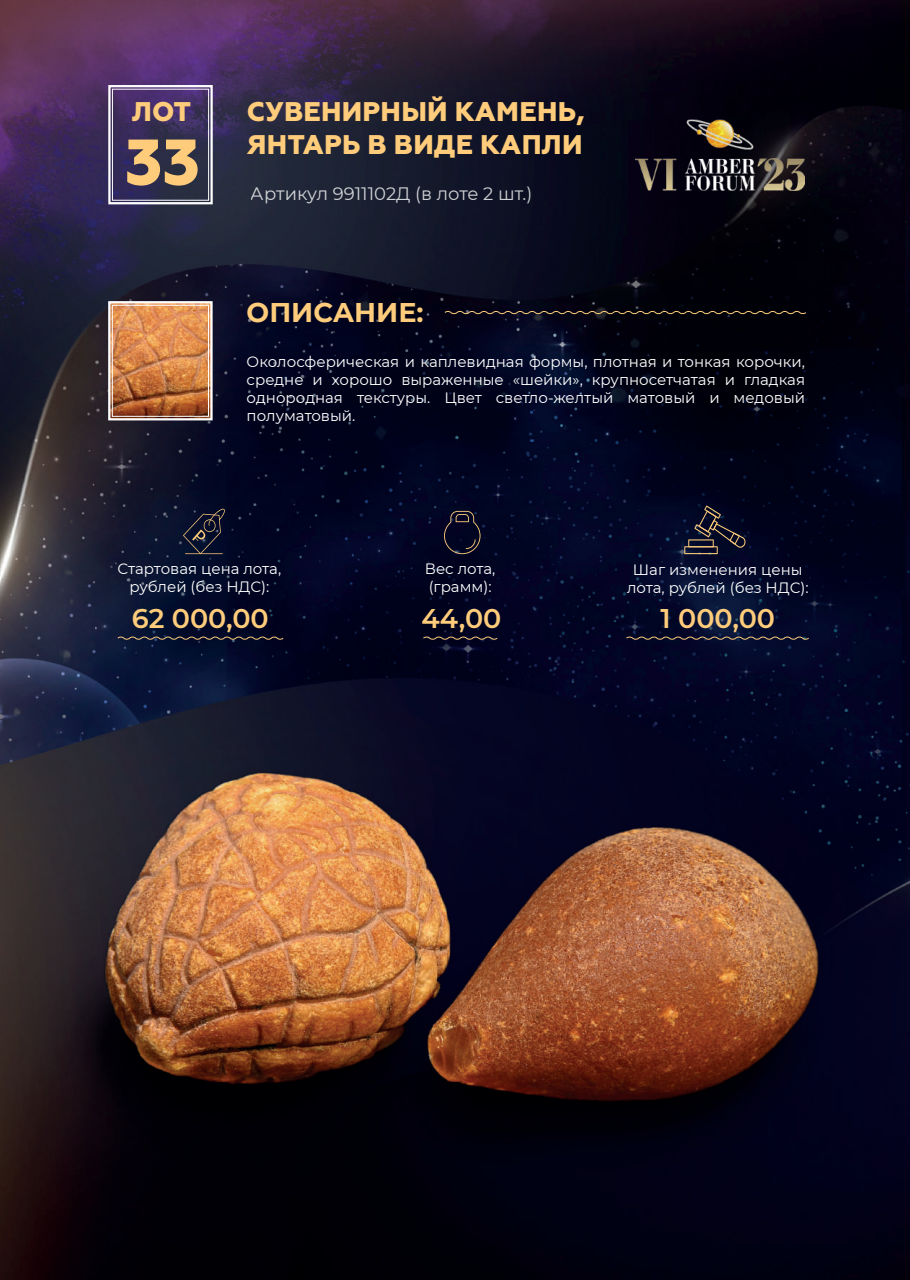
<style>
.page{position:relative;width:910px;height:1280px;background:#fff}
.page>*{position:absolute;margin:0;border:0;box-sizing:border-box;transform-origin:0 0}
.t1{font:800 64.5px "Geometria";color:#fecc7b}
.t2{font:800 27px/32.4px "Geometria";letter-spacing:.01em;color:#fecc7b}
.t3{font:600 27px "Montserrat";color:#fecc7b}
.t4{font:700 27px "Montserrat";color:#fecc7b}
.t5{font:18px "Montserrat";color:#fff}
.t6{font:15px/18px "Montserrat";color:#fff;text-align:center}
</style>
<div class="page">
<img style="left:0;top:0;width:910px;height:1280px">
<svg style="left:684px;top:506px;width:62px;height:48px"></svg>
<svg style="left:183px;top:509px;width:42px;height:45px"></svg>
<svg style="left:444px;top:511px;width:36px;height:43px"></svg>
<svg style="left:117px;top:635px;width:167px;height:6px"></svg>
<svg style="left:422px;top:635px;width:76px;height:6px"></svg>
<svg style="left:625px;top:635px;width:185px;height:6px"></svg>
<img style="left:636px;top:113px;width:169px;height:84px">
<svg style="left:444px;top:310px;width:363px;height:5px"></svg>
<svg style="left:107px;top:84px;width:107px;height:121px"></svg>
<div style="left:112px;top:89px;width:97px;height:112px;border:1px solid #fff"></div>
<img style="left:107px;top:300px;width:107px;height:122px">
<div style="left:112px;top:305px;width:97px;height:112px;border:1px solid #fff"></div>
<h2 class="t2" style="left:132px;top:96px;width:61px">ЛОТ</h2>
<h1 class="t1" style="left:125px;top:124px;width:77px">33</h1>
<h2 class="t2" style="left:247px;top:96px;width:340px">СУВЕНИРНЫЙ КАМЕНЬ,<br>ЯНТАРЬ В ВИДЕ КАПЛИ</h2>
<p class="t5" style="left:251px;top:181px;width:283px">Артикул 9911102Д (в лоте 2 шт.)</p>
<h2 class="t4" style="left:247px;top:293px;width:178px">ОПИСАНИЕ:</h2>
<p class="t6" style="left:247px;top:352px;width:560px;text-align:justify">Околосферическая и каплевидная формы, плотная и тонкая корочки, средне и хорошо выраженные «шейки», крупносетчатая и гладкая однородная текстуры. Цвет светло-желтый матовый и медовый полуматовый.</p>
<p class="t6" style="left:118px;top:559px;width:165px">Стартовая цена лота, рублей (без НДС):</p>
<p class="t6" style="left:627px;top:560px;width:183px">Шаг изменения цены лота, рублей (без НДС):</p>
<p class="t6" style="left:425px;top:559px;width:72px;text-align:left">Вес лота, (грамм):</p>
<h2 class="t3" style="left:132px;top:599px;width:138px">62 000,00</h2>
<h2 class="t3" style="left:422px;top:599px;width:81px">44,00</h2>
<h2 class="t3" style="left:660px;top:599px;width:116px">1 000,00</h2>
</div>
